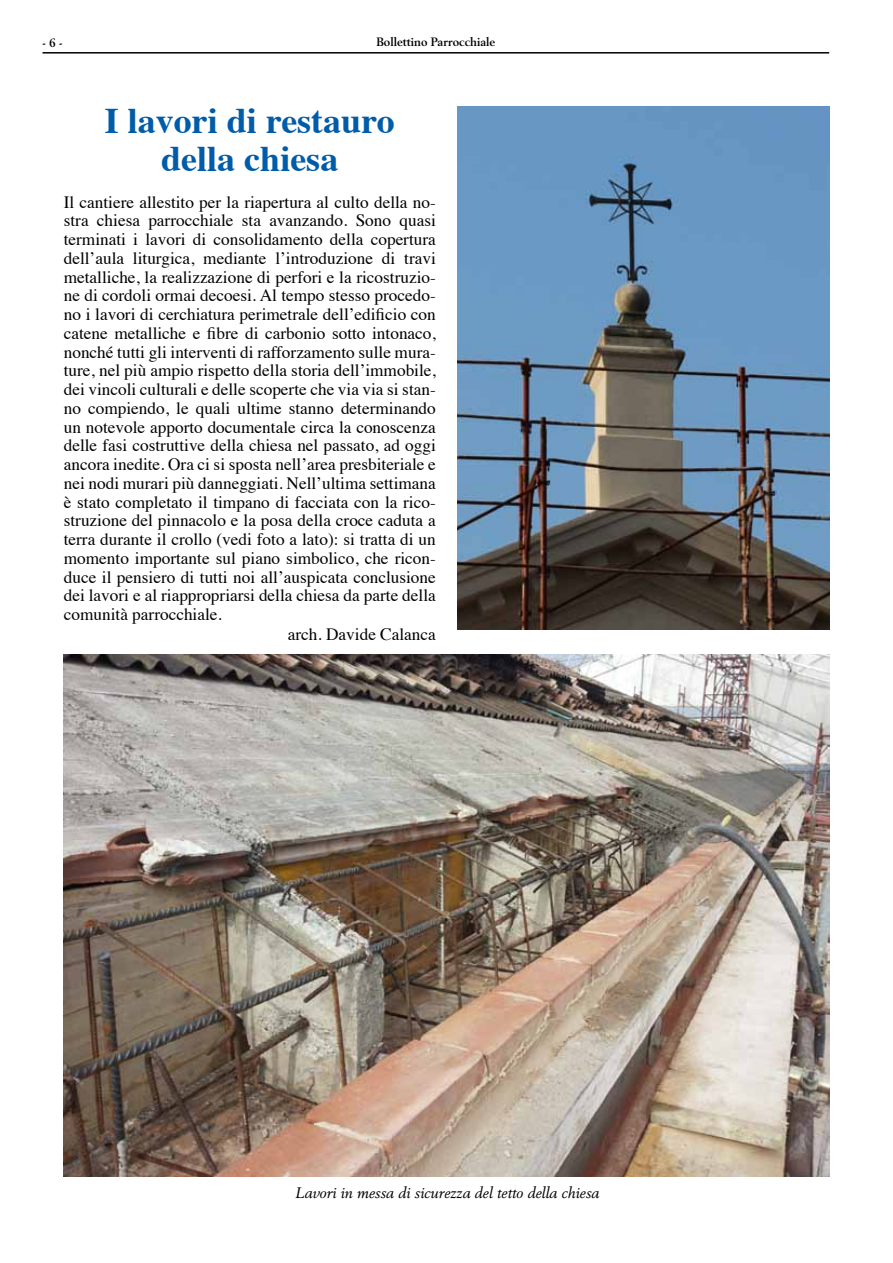
<style>
.page{position:relative;width:893px;height:1263px;background:#fff}
.page>*{position:absolute;margin:0;border:0;box-sizing:border-box;transform-origin:0 0}
.t1{font:700 36px/37.5px "Times";color:#005ca9;text-align:center}
.t2{font:17.25px "Times";color:#000}
.t3{font:italic 15px "Berling";color:#000}
.t4{font:700 12px "Berling";color:#000}
</style>
<div class="page">
<hr style="left:43px;top:52px;width:786px;height:2px;background:#000">
<img style="left:457px;top:106px;width:372px;height:523px">
<img style="left:64px;top:654px;width:765px;height:522px">
<p class="t4" style="left:43px;top:36px;width:22px">- 6 -</p>
<p class="t4" style="left:376px;top:35px;width:120px">Bollettino Parrocchiale</p>
<h1 class="t1" style="left:105px;top:99px;width:291px">I lavori di restauro della chiesa</h1>
<p class="t2" style="left:64px;top:186px;width:374px">Il cantiere allestito per la riapertura al culto della no-</p>
<p class="t2" style="left:64px;top:204px;width:374px">stra chiesa parrocchiale sta avanzando. Sono quasi</p>
<p class="t2" style="left:64px;top:223px;width:374px">terminati i lavori di consolidamento della copertura</p>
<p class="t2" style="left:64px;top:242px;width:374px">dell’aula liturgica, mediante l’introduzione di travi</p>
<p class="t2" style="left:64px;top:261px;width:374px">metalliche, la realizzazione di perfori e la ricostruzio-</p>
<p class="t2" style="left:64px;top:279px;width:374px">ne di cordoli ormai decoesi. Al tempo stesso procedo-</p>
<p class="t2" style="left:64px;top:298px;width:374px">no i lavori di cerchiatura perimetrale dell’edificio con</p>
<p class="t2" style="left:64px;top:317px;width:374px">catene metalliche e fibre di carbonio sotto intonaco,</p>
<p class="t2" style="left:64px;top:336px;width:374px">nonché tutti gli interventi di rafforzamento sulle mura-</p>
<p class="t2" style="left:64px;top:354px;width:374px">ture, nel più ampio rispetto della storia dell’immobile,</p>
<p class="t2" style="left:64px;top:373px;width:374px">dei vincoli culturali e delle scoperte che via via si stan-</p>
<p class="t2" style="left:64px;top:392px;width:374px">no compiendo, le quali ultime stanno determinando</p>
<p class="t2" style="left:64px;top:411px;width:374px">un notevole apporto documentale circa la conoscenza</p>
<p class="t2" style="left:64px;top:429px;width:374px">delle fasi costruttive della chiesa nel passato, ad oggi</p>
<p class="t2" style="left:64px;top:448px;width:374px">ancora inedite. Ora ci si sposta nell’area presbiteriale e</p>
<p class="t2" style="left:64px;top:467px;width:374px">nei nodi murari più danneggiati. Nell’ultima settimana</p>
<p class="t2" style="left:64px;top:486px;width:373px">è stato completato il timpano di facciata con la rico-</p>
<p class="t2" style="left:64px;top:504px;width:374px">struzione del pinnacolo e la posa della croce caduta a</p>
<p class="t2" style="left:64px;top:523px;width:374px">terra durante il crollo (vedi foto a lato): si tratta di un</p>
<p class="t2" style="left:64px;top:542px;width:374px">momento importante sul piano simbolico, che ricon-</p>
<p class="t2" style="left:64px;top:561px;width:374px">duce il pensiero di tutti noi all’auspicata conclusione</p>
<p class="t2" style="left:64px;top:579px;width:374px">dei lavori e al riappropriarsi della chiesa da parte della</p>
<p class="t2" style="left:64px;top:598px;width:160px">comunità parrocchiale.</p>
<p class="t2" style="left:288px;top:618px;width:150px">arch. Davide Calanca</p>
<p class="t3" style="left:295px;top:1184px;width:306px">Lavori in messa di sicurezza del tetto della chiesa</p>
</div>
